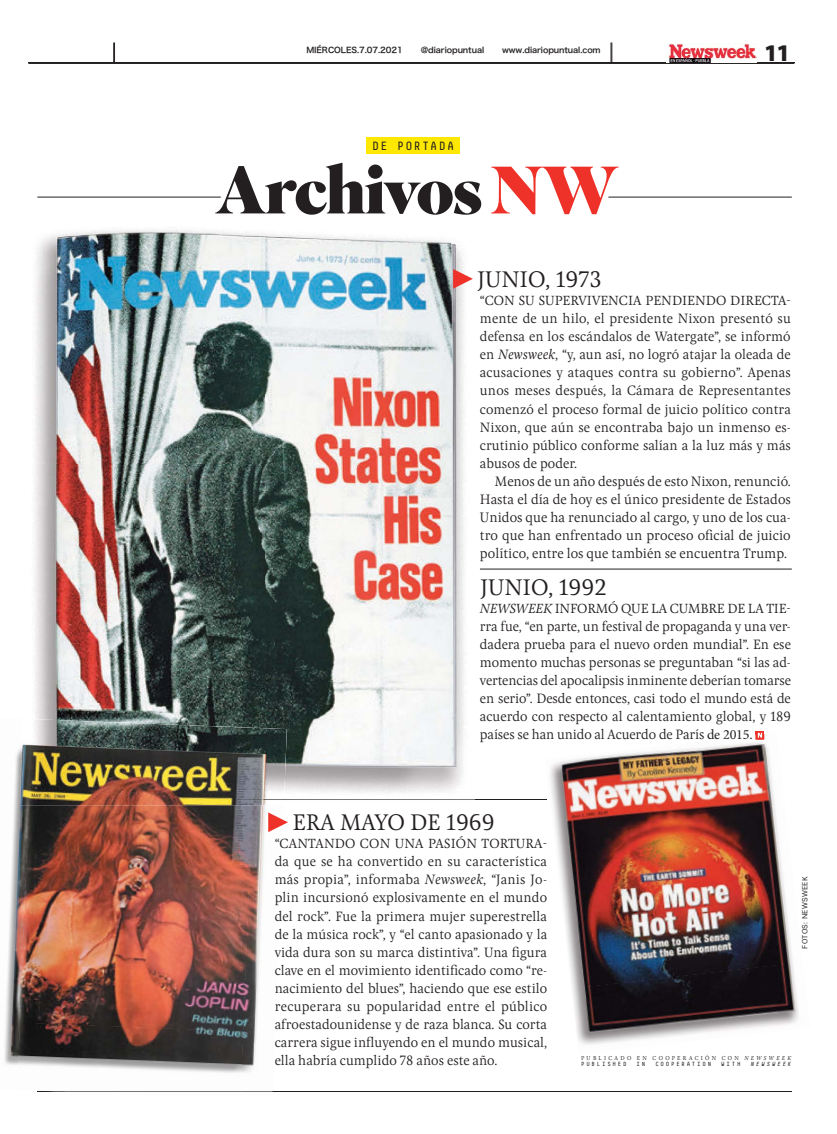
<style>
.page{position:relative;width:837px;height:1134px;background:#fff}
.page>*{position:absolute;margin:0;border:0;box-sizing:border-box;transform-origin:0 0}
.t1{font:900 66.8px "Superior Title";letter-spacing:-.03em;color:#231f20}
.t2{font:900 24px "Myriad Pro";color:#231f20}
.t3{font:300 23.4px "Pona W03";color:#231f20}
.t4{font:300 14.2px/18.1px "Pona W03";color:#231f20;text-align:justify}
.t5{font:300 14.1px/18.1px "Pona W03";color:#231f20;text-align:justify}
.t6{font:300 13.8px "Pona W03";color:#231f20}
.t7{font:12px "Decima Mono";letter-spacing:.105em;color:#231f20}
.t8{font:8px "Hiragino Sans W6 90 msp RKSJ H";letter-spacing:-.01em;color:#231f20}
.t9{font:7.5px "Post Grotesk";letter-spacing:.04em;color:#231f20}
.t10{font:300 6px "Pona W03";letter-spacing:.39em;color:#231f20}
.t11{font:6px "Decima Mono";letter-spacing:.3em;color:#231f20}
.t12{font:italic 6px "Decima Mono";color:#231f20}
.s1{color:#ee3129}
.s2{font-style:italic}
.s3{font-family:"Minion Pro";font-weight:400}
</style>
<div class="page">
<hr style="left:28px;top:63px;width:766px;height:1px;background:#231f20">
<img style="left:667px;top:44px;width:89px;height:18px">
<svg style="left:113px;top:43px;width:2px;height:19px"></svg>
<svg style="left:610px;top:43px;width:2px;height:19px"></svg>
<hr style="left:37px;top:1091px;width:754px;height:1px;background:#231f20">
<hr style="left:235px;top:800px;width:312px;height:1px;background:#231f20">
<hr style="left:608px;top:197px;width:183px;height:1px;background:#231f20">
<img style="left:34px;top:229px;width:231px;height:490px">
<img style="left:265px;top:234px;width:210px;height:566px">
<img style="left:287px;top:800px;width:188px;height:1px">
<div style="left:366px;top:138px;width:94px;height:16px;background:#ffe800"></div>
<div style="left:755px;top:731px;width:9px;height:8px;background:#ee3129"></div>
<img style="left:4px;top:747px;width:17px;height:318px">
<img style="left:20px;top:786px;width:220px;height:236px">
<img style="left:240px;top:805px;width:33px;height:287px">
<img style="left:17px;top:1022px;width:226px;height:70px">
<img style="left:54px;top:1091px;width:218px;height:1px">
<img style="left:21px;top:719px;width:266px;height:86px">
<hr style="left:480px;top:569px;width:311px;height:1px;background:#231f20">
<img style="left:544px;top:732px;width:249px;height:230px">
<img style="left:570px;top:962px;width:229px;height:83px">
<svg style="left:687px;top:741px;width:17px;height:2px"></svg>
<img style="left:713px;top:735px;width:39px;height:5px">
<svg style="left:755px;top:733px;width:9px;height:6px"></svg>
<hr style="left:37px;top:197px;width:184px;height:1px;background:#231f20">
<svg style="left:453px;top:269px;width:19px;height:20px"></svg>
<svg style="left:268px;top:812px;width:20px;height:20px"></svg>
<p class="t8" style="left:306px;top:47px;width:98px">MIÉRCOLES.7.07.2021</p>
<p class="t8" style="left:420px;top:47px;width:65px">@diariopuntual</p>
<p class="t8" style="left:502px;top:47px;width:100px">www.diariopuntual.com</p>
<h2 class="t2" style="left:763px;top:38px;width:28px">11</h2>
<p class="t7" style="left:372px;top:142px;width:84px">DE PORTADA</p>
<h1 class="t1" style="left:214px;top:151px;width:406px">Archivos <span class="s1">NW</span></h1>
<h3 class="t3" style="left:477px;top:270px;width:126px">JUNIO, 1973</h3>
<p class="t6" style="left:480px;top:295px;width:312px">“CON SU SUPERVIVENCIA PENDIENDO DIRECTA-</p>
<p class="t5" style="left:480px;top:310px;width:312px">mente de un hilo, el presidente Nixon presentó su defensa en los escándalos de Watergate”, se informó en <span class="s2">Newsweek</span>, “y, aun así, no logró atajar la oleada de acusaciones y ataques contra su gobierno”. Apenas unos meses después, la Cámara de Representantes comenzó el proceso formal de juicio político contra Nixon, que aún se encontraba bajo un inmenso es&shy;crutinio público conforme salían a la luz más y más abusos de poder.</p>
<p class="t4" style="left:480px;top:473px;width:312px;text-indent:15px">Menos de un año después de esto Nixon, renunció.<br>Hasta el día de hoy es el único presidente de Estados Unidos que ha renunciado al cargo, y uno de los cua&shy;tro que han enfrentado un proceso oficial de juicio político, entre los que también se encuentra Trump.</p>
<p class="t6" style="left:480px;top:603px;width:312px"><span class="s2">NEWSWEEK</span> INFORMÓ QUE LA CUMBRE DE LA TIE-</p>
<p class="t5" style="left:480px;top:618px;width:312px">rra fue, “en parte, un festival de propaganda y una ver&shy;dadera prueba para el nuevo orden mundial”. En ese momento muchas personas se preguntaban “si las ad&shy;vertencias del apocalipsis inminente deberían tomarse en serio”. Desde entonces, casi todo el mundo está de acuerdo con respecto al calentamiento global, y 189 países se han unido al Acuerdo de París <span class="s3">de 2015.</span></p>
<h3 class="t3" style="left:480px;top:578px;width:128px">JUNIO, 1992</h3>
<h3 class="t3" style="left:292px;top:813px;width:204px">ERA MAYO DE 1969</h3>
<p class="t6" style="left:274px;top:838px;width:274px">“CANTANDO CON UNA PASIÓN TORTURA-</p>
<p class="t5" style="left:274px;top:854px;width:274px">da que se ha convertido en su característica más propia”, informaba <span class="s2">Newsweek</span>, “Janis Jo&shy;plin incursionó explosivamente en el mundo del rock”. Fue la primera mujer superestrella de la música rock”, y “el canto apasionado y la vida dura son su marca distintiva”. Una figura clave en el movimiento identificado como “re&shy;nacimiento del blues”, haciendo que ese estilo recuperara su popularidad entre el público afroestadounidense y de raza blanca. Su corta carrera sigue influyendo en el mundo musical, ella habría cumplido 78 años este año.</p>
<p class="t9" style="left:801px;top:948px;width:73px;rotate:-90deg">FOTOS: NEWSWEEK</p>
<p class="t10" style="left:581px;top:1055px;width:211px">PUBLICADO EN COOPERACIÓN CON <span class="s2">NEWSWEEK</span></p>
<p class="t11" style="left:581px;top:1061px;width:47px">PUBLISHED</p>
<p class="t11" style="left:636px;top:1061px;width:10px">I N</p>
<p class="t11" style="left:655px;top:1061px;width:57px">COOPERATION</p>
<p class="t11" style="left:721px;top:1061px;width:21px">WITH</p>
<p class="t12" style="left:750px;top:1061px;width:43px">NEWSWEEK</p>
</div>
